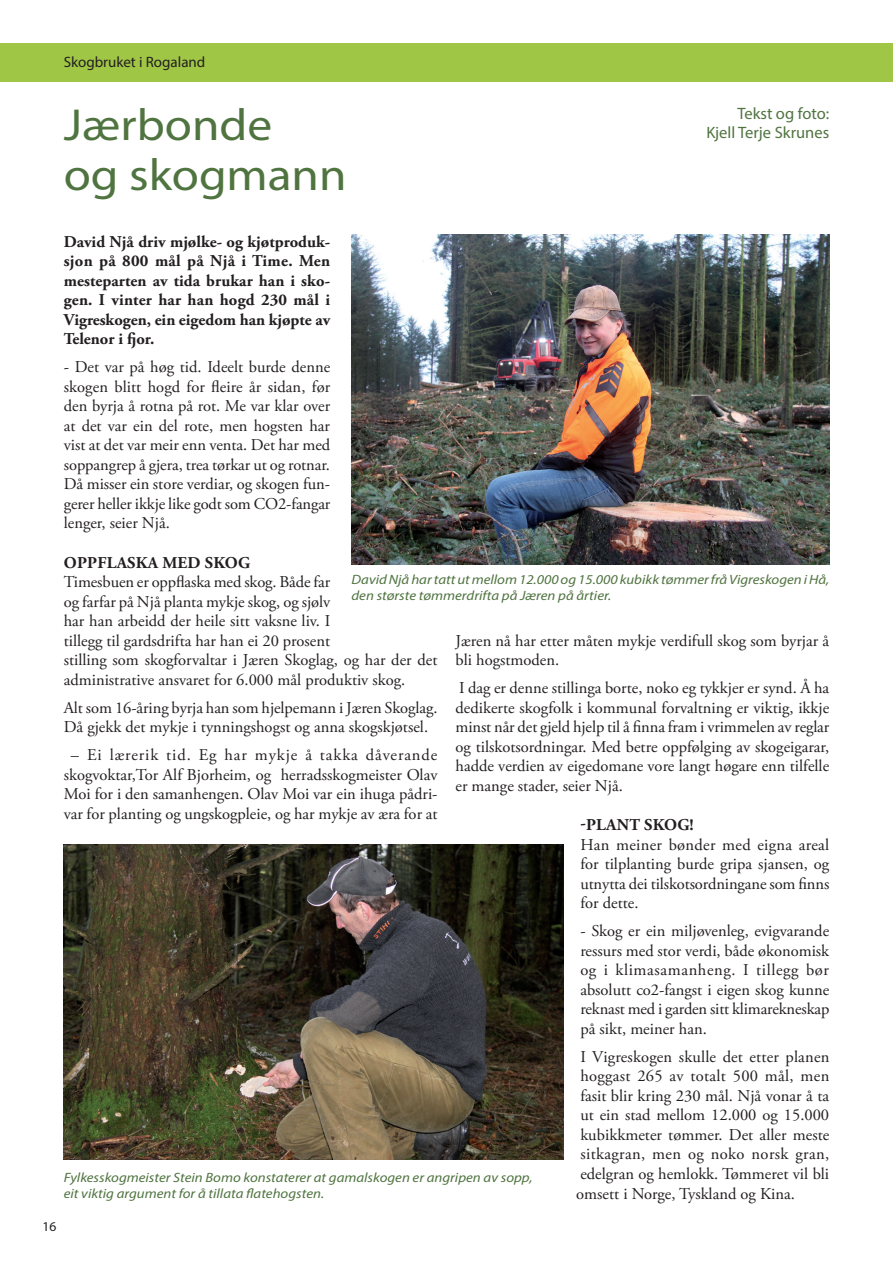
<style>
.page{position:relative;width:893px;height:1263px;background:#fff}
.page>*{position:absolute;margin:0;border:0;box-sizing:border-box;transform-origin:0 0}
.t1{font:45px/49.5px "Myriad Pro";color:#507440;scale:1.1 1}
.t2{font:16.5px/19.5px "Adobe Garamond Pro";color:#231f20;text-align:justify}
.t3{font:700 16.5px/19.5px "Adobe Garamond Pro";color:#231f20;text-align:justify}
.t4{font:16.5px/19.5px "Myriad Pro";color:#507440;text-align:right}
.t5{font:15px "Myriad Pro";color:#231f20}
.t6{font:italic 13.5px/16.2px "Myriad Pro";color:#507440;scale:1.1 1}
.t7{font:13.5px "Myriad Pro";color:#231f20}
</style>
<div class="page">
<div style="left:0;top:43px;width:893px;height:38px;background:#a0c646"></div>
<img style="left:351px;top:235px;width:478px;height:329px">
<img style="left:64px;top:845px;width:499px;height:314px">
<p class="t5" style="left:64px;top:53px;width:143px">Skogbruket i Rogaland</p>
<h1 class="t1" style="left:64px;top:99px;width:259px">Jærbonde<br>og skogmann</h1>
<p class="t4" style="left:706px;top:103px;width:124px">Tekst og foto:<br>Kjell Terje Skrunes</p>
<p class="t3" style="left:64px;top:232px;width:268px">David Njå driv mjølke- og kjøtproduk&shy;sjon på 800 mål på Njå i Time. Men mesteparten av tida brukar han i sko&shy;gen. I vinter har han hogd 230 mål i Vigreskogen, ein eigedom han kjøpte av Telenor i fjor.</p>
<p class="t2" style="left:64px;top:358px;width:268px">- Det var på høg tid. Ideelt burde denne skogen blitt hogd for fleire år sidan, før den byrja å rotna på rot. Me var klar over at det var ein del rote, men hogsten har vist at det var meir enn venta. Det har med soppangrep å gjera, trea tørkar ut og rotnar.<br>Då misser ein store verdiar, og skogen fun&shy;gerer heller ikkje like godt som CO2-fangar lenger, seier Njå.</p>
<p class="t3" style="left:64px;top:553px;width:188px">OPPFLASKA MED SKOG</p>
<p class="t2" style="left:64px;top:573px;width:375px;text-align:left">Timesbuen er oppflaska med skog. Både far<br>og farfar på Njå planta mykje skog, og sjølv<br>har han arbeidd der heile sitt vaksne liv. I<br>tillegg til gardsdrifta har han ei 20 prosent<br>stilling som skogforvaltar i Jæren Skoglag, og har der det administrative ansvaret for 6.000 mål produktiv skog.</p>
<p class="t2" style="left:64px;top:698px;width:375px">Alt som 16-åring byrja han som hjelpemann i Jæren Skoglag.<br>Då gjekk det mykje i tynningshogst og anna skogskjøtsel.</p>
<p class="t2" style="left:64px;top:746px;width:375px;text-align:center">– Ei lærerik tid. Eg har mykje å takka dåverande skogvoktar,Tor Alf Bjorheim, og herradsskogmeister Olav Moi for i den samanhengen. Olav Moi var ein ihuga pådri&shy;var for planting og ungskogpleie, og har mykje av æra for at</p>
<p class="t6" style="left:351px;top:571px;width:436px">David Njå har tatt ut mellom 12.000 og 15.000 kubikk tømmer frå Vigreskogen i Hå, den største tømmerdrifta på Jæren på årtier.</p>
<p class="t2" style="left:455px;top:631px;width:375px">Jæren nå har etter måten mykje verdifull skog som byrjar å bli hogstmoden.</p>
<p class="t2" style="left:455px;top:679px;width:375px">I dag er denne stillinga borte, noko eg tykkjer er synd. Å ha dedikerte skogfolk i kommunal forvaltning er viktig, ikkje minst når det gjeld hjelp til å finna fram i vrimmelen av reglar og tilskotsordningar. Med betre oppfølging av skogeigarar, hadde verdien av eigedomane vore langt høgare enn tilfelle er mange stader, seier Njå.</p>
<p class="t3" style="left:580px;top:816px;width:115px">-PLANT SKOG!</p>
<p class="t2" style="left:580px;top:835px;width:251px">Han meiner bønder med eigna areal for tilplanting burde gripa sjansen, og utnytta dei tilskotsordningane som finns for dette.</p>
<p class="t2" style="left:580px;top:922px;width:251px">- Skog er ein miljøvenleg, evigvarande ressurs med stor verdi, både økonomisk og i klimasamanheng. I tillegg bør absolutt co2-fangst i eigen skog kunne reknast med i garden sitt klimarekneskap på sikt, meiner han.</p>
<p class="t2" style="left:576px;top:1047px;width:255px">I Vigreskogen skulle det etter planen hoggast 265 av totalt 500 mål, men fasit blir kring 230 mål. Njå vonar å ta ut ein stad mellom 12.000 og 15.000 kubikkmeter tømmer. Det aller meste sitkagran, men og noko norsk gran, edelgran og hemlokk. Tømmeret vil bli omsett i Norge, Tyskland og Kina.</p>
<p class="t6" style="left:64px;top:1169px;width:428px">Fylkesskogmeister Stein Bomo konstaterer at gamalskogen er angripen av sopp, eit viktig argument for å tillata flatehogsten.</p>
<p class="t7" style="left:43px;top:1218px;width:15px">16</p>
</div>
